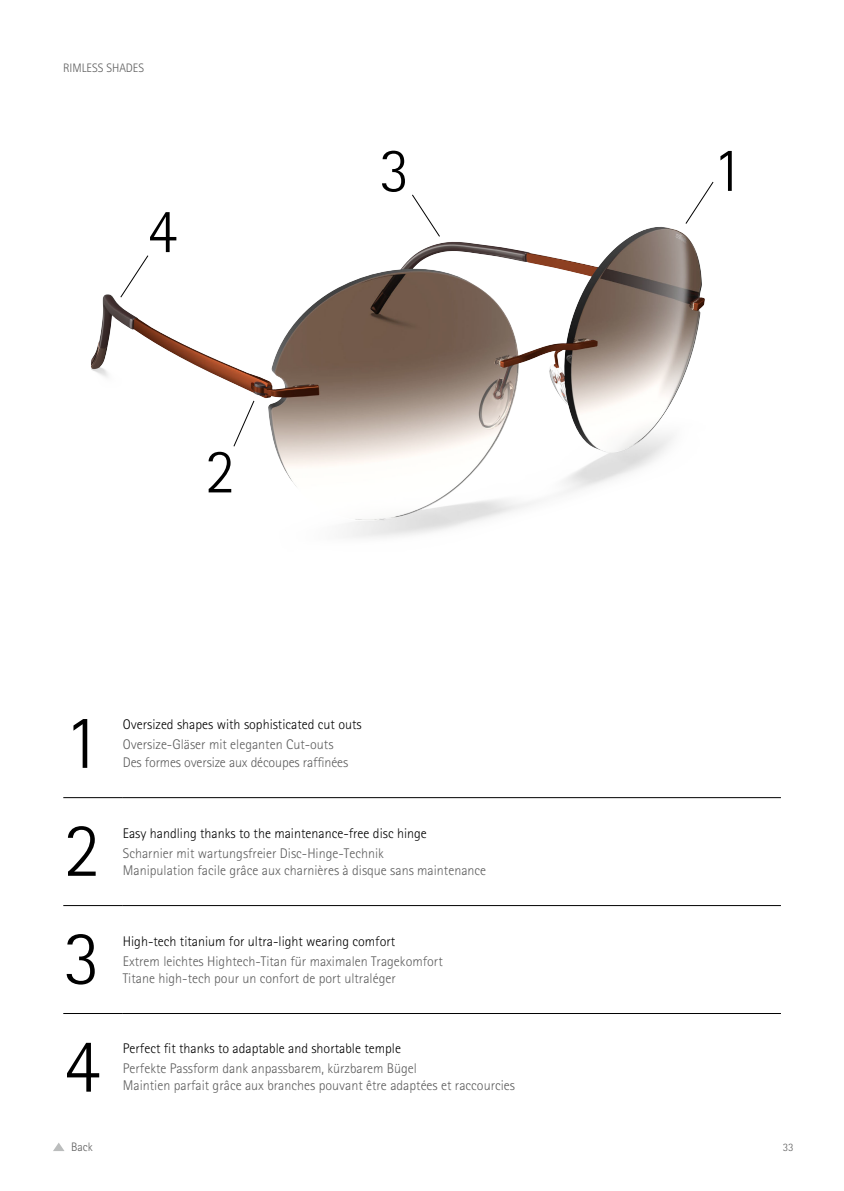
<style>
.page{position:relative;width:844px;height:1191px;background:#fff}
.page>*{position:absolute;margin:0;border:0;box-sizing:border-box;transform-origin:0 0}
.t1{font:300 77px "Rotis Sans Serif Pro";color:#000}
.t2{font:300 63px "Rotis Sans Serif Pro";color:#000}
.t3{font:300 14px/17.5px "Rotis Sans Serif Pro";color:#5d5d5d}
.t4{font:300 14px "Rotis Sans Serif Pro";color:#000}
.t5{font:300 12.25px "Rotis Sans Serif Pro";color:#5d5d5d}
.t6{font:300 11.38px "Rotis Sans Serif Pro";color:#5d5d5d}
</style>
<div class="page">
<svg style="left:53px;top:1143px;width:11px;height:8px"></svg>
<img style="left:91px;top:227px;width:614px;height:311px">
<hr style="left:63px;top:797px;width:60px;height:1px;background:#000">
<hr style="left:123px;top:797px;width:657px;height:1px;background:#000">
<hr style="left:63px;top:905px;width:60px;height:1px;background:#000">
<hr style="left:123px;top:905px;width:657px;height:1px;background:#000">
<hr style="left:63px;top:1013px;width:60px;height:1px;background:#000">
<hr style="left:123px;top:1013px;width:657px;height:1px;background:#000">
<svg style="left:685px;top:181px;width:29px;height:43px"></svg>
<svg style="left:233px;top:400px;width:22px;height:47px"></svg>
<svg style="left:119px;top:254px;width:30px;height:44px"></svg>
<svg style="left:411px;top:194px;width:29px;height:44px"></svg>
<p class="t5" style="left:63px;top:60px;width:82px">RIMLESS SHADES</p>
<h2 class="t2" style="left:147px;top:195px;width:32px">4</h2>
<h2 class="t2" style="left:205px;top:435px;width:32px">2</h2>
<h2 class="t2" style="left:379px;top:134px;width:32px">3</h2>
<h1 class="t1" style="left:63px;top:697px;width:39px">1</h1>
<p class="t4" style="left:123px;top:716px;width:240px">Oversized shapes with sophisticated cut outs</p>
<p class="t3" style="left:123px;top:736px;width:227px">Oversize-Gläser mit eleganten Cut-outs<br>Des formes oversize aux découpes raffinées</p>
<h1 class="t1" style="left:63px;top:805px;width:39px">2</h1>
<p class="t4" style="left:123px;top:825px;width:305px">Easy handling thanks to the maintenance-free disc hinge</p>
<p class="t3" style="left:123px;top:844px;width:365px">Scharnier mit wartungsfreier Disc-Hinge-Technik<br>Manipulation facile grâce aux charnières à disque sans maintenance</p>
<h1 class="t1" style="left:63px;top:913px;width:39px">3</h1>
<p class="t4" style="left:123px;top:933px;width:274px">High-tech titanium for ultra-light wearing comfort</p>
<p class="t3" style="left:123px;top:952px;width:321px">Extrem leichtes Hightech-Titan für maximalen Tragekomfort<br>Titane high-tech pour un confort de port ultraléger</p>
<h1 class="t1" style="left:63px;top:1021px;width:39px">4</h1>
<p class="t4" style="left:123px;top:1040px;width:279px">Perfect fit thanks to adaptable and shortable temple</p>
<p class="t3" style="left:123px;top:1059px;width:393px">Perfekte Passform dank anpassbarem, kürzbarem Bügel<br>Maintien parfait grâce aux branches pouvant être adaptées et raccourcies</p>
<h2 class="t2" style="left:712px;top:133px;width:32px">1</h2>
<p class="t5" style="left:71px;top:1139px;width:23px">Back</p>
<p class="t6" style="left:782px;top:1140px;width:12px">33</p>
</div>
